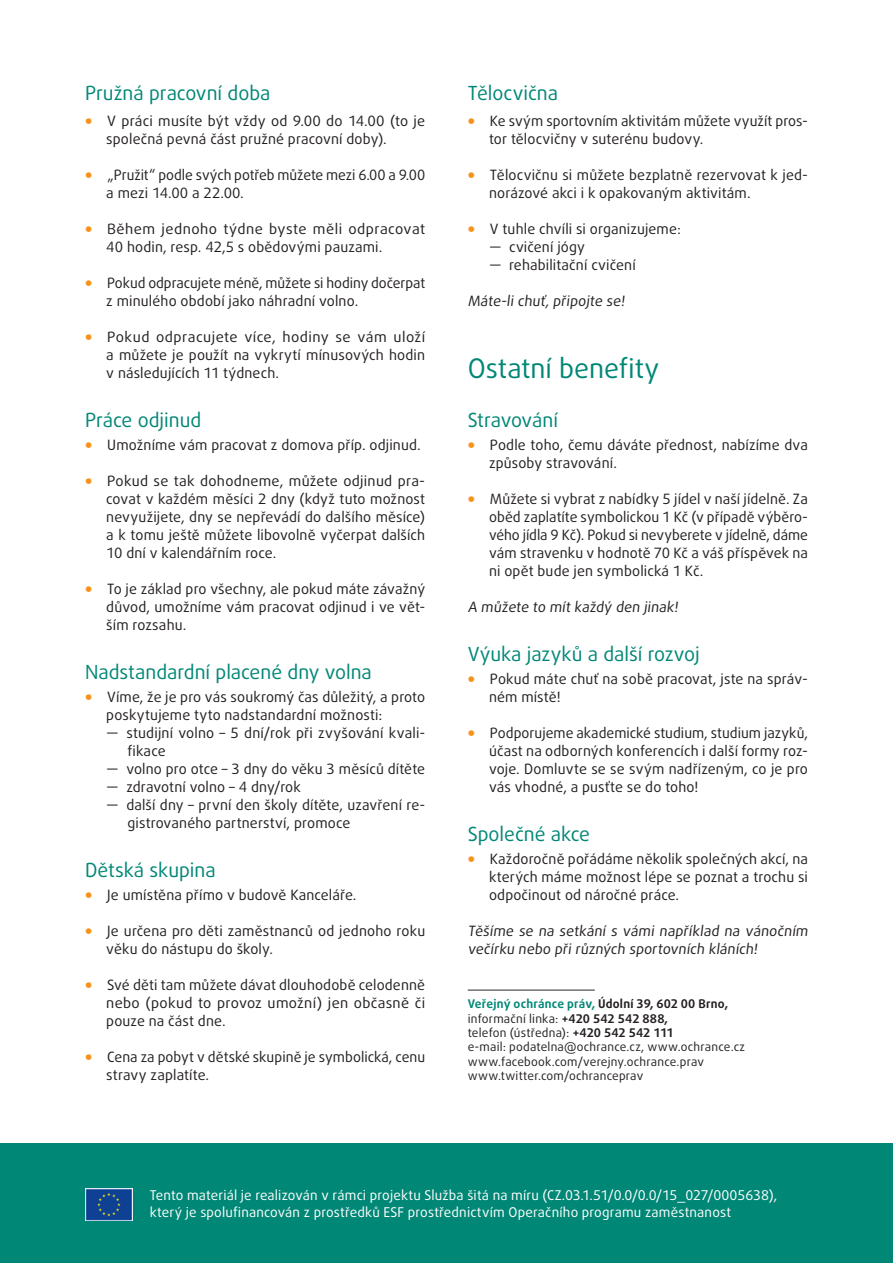
<style>
.page{position:relative;width:893px;height:1263px;background:#fff}
.page>*{position:absolute;margin:0;border:0;box-sizing:border-box;transform-origin:0 0}
.Nadpis_H3_zelena{font:27px "Daxline Pro";letter-spacing:-.005em;color:#008776}
.Nadpis_H4_bez_cislov{font:19.5px "Daxline Pro";color:#008776}
.text{font:14.25px/18px "Daxline Pro";letter-spacing:.01em;color:#231f20}
.text-2{font:13.5px/16.2px "Daxline Pro";letter-spacing:.01em;color:#fff}
.text-3{font:12px "Daxline Pro";letter-spacing:.02em;color:#231f20}
.text-4{font:700 12px "Daxline Pro";letter-spacing:.015em;color:#008776}
.s1{font-weight:900;font-size:15px;color:#f7931d}
.s2{font-weight:700;font-size:15px;color:#6e7175}
.s3{color:#231f20}
.s4{font-weight:700}
</style>
<div class="page">
<div style="left:0;top:1144px;width:893px;height:119px;background:#008776"></div>
<img style="left:85px;top:1188px;width:48px;height:32px">
<hr style="left:468px;top:989px;width:127px;height:2px;background:#6e7175">
<p class="Nadpis_H4_bez_cislov" style="left:85px;top:80px;width:187px">Pružná pracovní doba</p>
<p class="text" style="left:106px;top:112px;width:320px;text-indent:-21px"><span class="s1">•</span> V práci musíte být vždy od 9.00 do 14.00 (to je společná pevná část pružné pracovní doby).</p>
<p class="text" style="left:106px;top:166px;width:320px;text-indent:-21px"><span class="s1">•</span> „Pružit“ podle svých potřeb můžete mezi 6.00 a 9.00 a mezi 14.00 a 22.00.</p>
<p class="text" style="left:106px;top:220px;width:320px;text-indent:-21px"><span class="s1">•</span> Během jednoho týdne byste měli odpracovat<br>40 hodin, resp. 42,5 s obědovými pauzami.</p>
<p class="text" style="left:106px;top:274px;width:320px;text-indent:-21px"><span class="s1">•</span> Pokud odpracujete méně, můžete si hodiny dočerpat z minulého období jako náhradní volno.</p>
<p class="text" style="left:106px;top:328px;width:320px;text-align:justify;text-indent:-21px"><span class="s1">•</span> Pokud odpracujete více, hodiny se vám uloží a můžete je použít na vykrytí mínusových hodin v následujících 11 týdnech.</p>
<p class="Nadpis_H4_bez_cislov" style="left:85px;top:407px;width:118px">Práce odjinud</p>
<p class="text" style="left:85px;top:436px;width:337px"><span class="s1">•</span> Umožníme vám pracovat z domova příp. odjinud.</p>
<p class="text" style="left:106px;top:472px;width:320px;text-align:justify;text-indent:-21px"><span class="s1">•</span> Pokud se tak dohodneme, můžete odjinud pra&shy;covat v každém měsíci 2 dny (když tuto možnost nevyužijete, dny se nepřevádí do dalšího měsíce) a k tomu ještě můžete libovolně vyčerpat dalších 10 dní v kalendářním roce.</p>
<p class="text" style="left:106px;top:580px;width:320px;text-align:justify;text-indent:-21px"><span class="s1">•</span> To je základ pro všechny, ale pokud máte závažný důvod, umožníme vám pracovat odjinud i ve vět&shy;ším rozsahu.</p>
<p class="Nadpis_H4_bez_cislov" style="left:85px;top:659px;width:288px">Nadstandardní placené dny volna</p>
<p class="text" style="left:106px;top:688px;width:320px;text-indent:-21px"><span class="s1">•</span> Víme, že je pro vás soukromý čas důležitý, a proto poskytujeme tyto nadstandardní možnosti:</p>
<p class="text" style="left:128px;top:724px;width:299px;text-indent:-21px"><span class="s2">—</span> studijní volno – 5 dní/rok při zvyšování kvali&shy;fikace</p>
<p class="text" style="left:106px;top:760px;width:320px"><span class="s2">—</span> volno pro otce – 3 dny do věku 3 měsíců dítěte</p>
<p class="text" style="left:106px;top:778px;width:196px"><span class="s2">—</span> zdravotní volno – 4 dny/rok</p>
<p class="text" style="left:128px;top:796px;width:299px;text-indent:-21px"><span class="s2">—</span> další dny – první den školy dítěte, uzavření re&shy;gistrovaného partnerství, promoce</p>
<p class="Nadpis_H4_bez_cislov" style="left:85px;top:857px;width:132px">Dětská skupina</p>
<p class="text" style="left:85px;top:886px;width:273px"><span class="s1">•</span> Je umístěna přímo v budově Kanceláře.</p>
<p class="text" style="left:106px;top:922px;width:320px;text-indent:-21px"><span class="s1">•</span> Je určena pro děti zaměstnanců od jednoho roku věku do nástupu do školy.</p>
<p class="text" style="left:106px;top:976px;width:320px;text-align:justify;text-indent:-21px"><span class="s1">•</span> Své děti tam můžete dávat dlouhodobě celodenně nebo (pokud to provoz umožní) jen občasně či pouze na část dne.</p>
<p class="text" style="left:106px;top:1048px;width:320px;text-indent:-21px"><span class="s1">•</span> Cena za pobyt v dětské skupině je symbolická, cenu stravy zaplatíte.</p>
<p class="Nadpis_H4_bez_cislov" style="left:468px;top:80px;width:92px">Tělocvična</p>
<p class="text" style="left:489px;top:112px;width:320px;text-indent:-21px"><span class="s1">•</span> Ke svým sportovním aktivitám můžete využít pros&shy;tor tělocvičny v suterénu budovy.</p>
<p class="text" style="left:489px;top:166px;width:320px;text-indent:-21px"><span class="s1">•</span> Tělocvičnu si můžete bezplatně rezervovat k jed&shy;norázové akci i k opakovaným aktivitám.</p>
<p class="text" style="left:468px;top:220px;width:215px"><span class="s1">•</span> V tuhle chvíli si organizujeme:</p>
<p class="text" style="left:489px;top:238px;width:97px"><span class="s2">—</span> cvičení jógy</p>
<p class="text" style="left:489px;top:256px;width:148px"><span class="s2">—</span> rehabilitační cvičení</p>
<p class="text" style="left:468px;top:292px;width:161px">Máte- li chuť, připojte se!</p>
<p class="Nadpis_H3_zelena" style="left:468px;top:350px;width:193px">Ostatní benefity</p>
<p class="Nadpis_H4_bez_cislov" style="left:468px;top:407px;width:92px">Stravování</p>
<p class="text" style="left:489px;top:436px;width:320px;text-indent:-21px"><span class="s1">•</span> Podle toho, čemu dáváte přednost, nabízíme dva způsoby stravování.</p>
<p class="text" style="left:489px;top:490px;width:320px;text-align:justify;text-indent:-21px"><span class="s1">•</span> Můžete si vybrat z nabídky 5 jídel v naší jídelně. Za oběd zaplatíte symbolickou 1 Kč (v případě výběro&shy;vého jídla 9 Kč). Pokud si nevyberete v jídelně, dáme vám stravenku v hodnotě 70 Kč a váš příspěvek na ni opět bude jen symbolická 1 Kč.</p>
<p class="text" style="left:468px;top:598px;width:214px">A můžete to mít každý den jinak!</p>
<p class="Nadpis_H4_bez_cislov" style="left:468px;top:641px;width:234px">Výuka jazyků a další rozvoj</p>
<p class="text" style="left:489px;top:670px;width:320px;text-indent:-21px"><span class="s1">•</span> Pokud máte chuť na sobě pracovat, jste na správ&shy;ném místě!</p>
<p class="text" style="left:489px;top:724px;width:320px;text-align:justify;text-indent:-21px"><span class="s1">•</span> Podporujeme akademické studium, studium jazyků, účast na odborných konferencích i další formy roz&shy;voje. Domluvte se se svým nadřízeným, co je pro vás vhodné, a pusťte se do toho!</p>
<p class="Nadpis_H4_bez_cislov" style="left:468px;top:821px;width:124px">Společné akce</p>
<p class="text" style="left:489px;top:850px;width:320px;text-align:justify;text-indent:-21px"><span class="s1">•</span> Každoročně pořádáme několik společných akcí, na kterých máme možnost lépe se poznat a trochu si odpočinout od náročné práce.</p>
<p class="text" style="left:468px;top:922px;width:344px">Těšíme se na setkání s vámi například na vánočním večírku nebo při různých sportovních kláních!</p>
<p class="text-4" style="left:468px;top:996px;width:262px">Veřejný ochránce práv, <span class="s3">Údolní 39, 602 00 Brno,</span></p>
<p class="text-3" style="left:468px;top:1010px;width:202px">informační linka: <span class="s4">+420 542 542 888,</span></p>
<p class="text-3" style="left:468px;top:1025px;width:207px">telefon (ústředna): <span class="s4">+420 542 542 111</span></p>
<p class="text-3" style="left:468px;top:1039px;width:279px">e-mail: podatelna@ochrance.cz, www.ochrance.cz</p>
<p class="text-3" style="left:468px;top:1053px;width:238px">www.facebook.com/verejny.ochrance.prav</p>
<p class="text-3" style="left:468px;top:1068px;width:177px">www.twitter.com/ochranceprav</p>
<p class="text-2" style="left:150px;top:1188px;width:629px">Tento materiál je realizován v rámci projektu Služba šitá na míru (CZ.03.1.51/0.0/0.0/15_027/0005638), který je spolufinancován z prostředků ESF prostřednictvím Operačního programu zaměstnanost</p>
</div>
